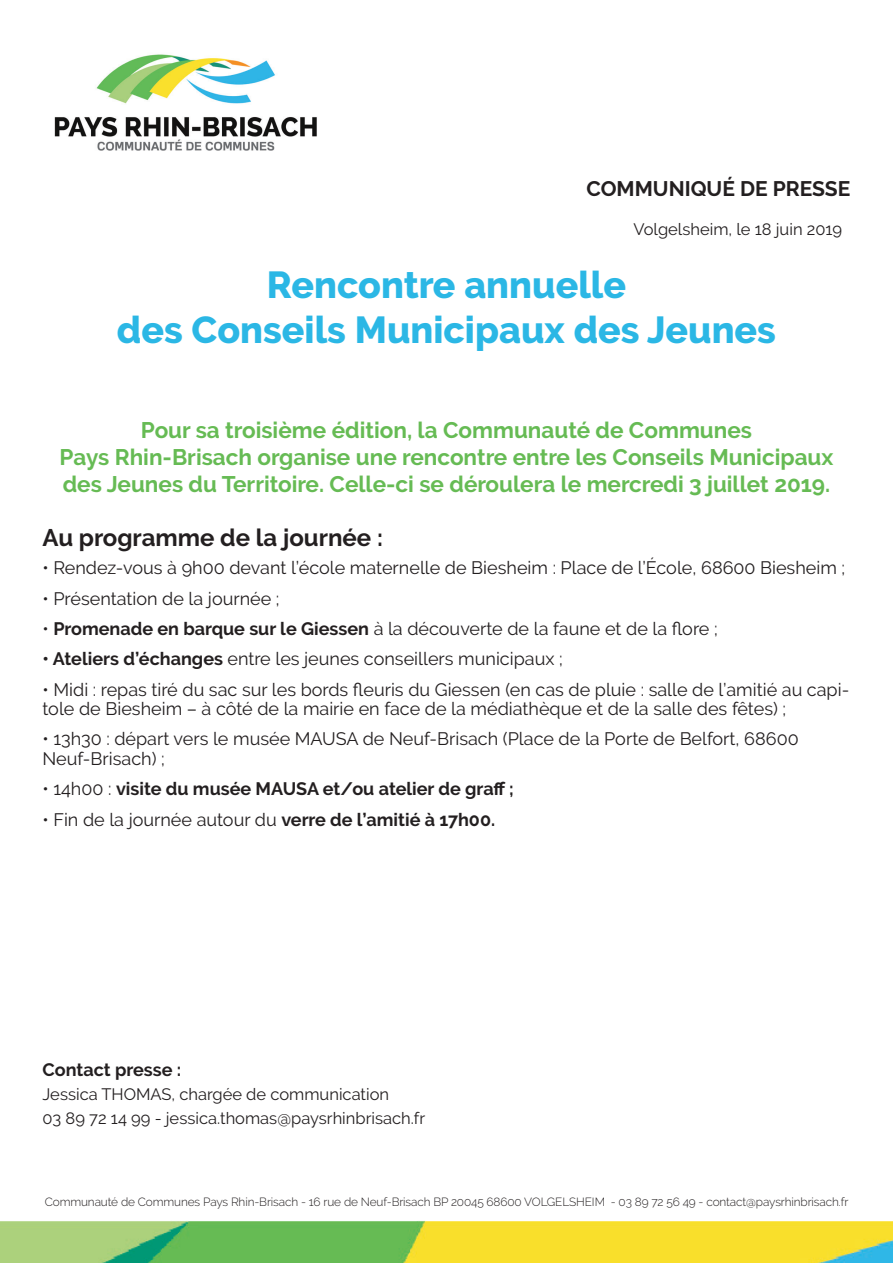
<style>
.page{position:relative;width:893px;height:1263px;background:#fff}
.page>*{position:absolute;margin:0;border:0;box-sizing:border-box;transform-origin:0 0}
.t1{font:800 37.5px "Raleway";color:#2bb7e5}
.t2{font:700 24px "Raleway";color:#231f20}
.t3{font:700 22.5px/27px "Raleway";color:#66bb54}
.t4{font:700 21px "Raleway";color:#231f20}
.t5{font:18px/19.5px "Raleway";color:#231f20}
.t6{font:700 18px "Raleway";color:#231f20}
.t7{font:16.5px "Raleway";color:#231f20}
.t8{font:300 11.85px "Raleway";letter-spacing:-.01em;color:#231f20}
.s1{font-weight:700}
.s2{font-weight:400}
</style>
<div class="page">
<img style="left:0;top:1221px;width:893px;height:42px">
<img style="left:54px;top:54px;width:263px;height:97px">
<p class="t4" style="left:586px;top:177px;width:265px">COMMUNIQUÉ DE PRESSE</p>
<p class="t7" style="left:634px;top:219px;width:210px">Volgelsheim, le 18 juin 2019</p>
<p class="t1" style="left:267px;top:264px;width:361px">Rencontre annuelle</p>
<p class="t1" style="left:117px;top:309px;width:660px">des Conseils Municipaux des Jeunes</p>
<p class="t3" style="left:141px;top:417px;width:613px">Pour sa troisième édition, la Communauté de Communes</p>
<p class="t3" style="left:59px;top:444px;width:775px">Pays Rhin-Brisach organise une rencontre entre les Conseils Municipaux des Jeunes du Territoire. Celle-ci se déroulera le mercredi 3 juillet 2019.</p>
<p class="t2" style="left:43px;top:524px;width:342px">Au programme de la journée :</p>
<p class="t5" style="left:43px;top:558px;width:804px">• Rendez-vous à 9h00 devant l’école maternelle de Biesheim : Place de l’École, 68600 Biesheim ;</p>
<p class="t5" style="left:43px;top:589px;width:239px">• Présentation de la journée ;</p>
<p class="t5" style="left:43px;top:619px;width:677px">• <span class="s1">Promenade en barque sur le Giessen</span> à la découverte de la faune et de la flore ;</p>
<p class="t5" style="left:43px;top:649px;width:522px"><span class="s1">• Ateliers d’échanges</span> entre les jeunes conseillers municipaux ;</p>
<p class="t5" style="left:43px;top:679px;width:808px">• Midi : repas tiré du sac sur les bords fleuris du Giessen (en cas de pluie : salle de l’amitié au capi&shy;tole de Biesheim – à côté de la mairie en face de la médiathèque et de la salle des fêtes) ;</p>
<p class="t5" style="left:43px;top:729px;width:758px">• 13h30 : départ vers le musée MAUSA de Neuf-Brisach (Place de la Porte de Belfort, 68600<br>Neuf-Brisach) ;</p>
<p class="t6" style="left:43px;top:779px;width:473px"><span class="s2">• 14h00 :</span> visite du musée MAUSA et/ou atelier de graff ;</p>
<p class="t5" style="left:43px;top:809px;width:454px">• Fin de la journée autour du <span class="s1">verre de l’amitié à 17h00.</span></p>
<p class="t6" style="left:43px;top:1059px;width:140px">Contact presse :</p>
<p class="t7" style="left:43px;top:1084px;width:348px">Jessica THOMAS, chargée de communication</p>
<p class="t7" style="left:43px;top:1108px;width:384px">03 89 72 14 99 - jessica.thomas@paysrhinbrisach.fr</p>
<p class="t8" style="left:45px;top:1195px;width:805px">Communauté de Communes Pays Rhin-Brisach - 16 rue de Neuf-Brisach BP 20045 68600 VOLGELSHEIM - 03 89 72 56 49 - contact@paysrhinbrisach.fr</p>
</div>
